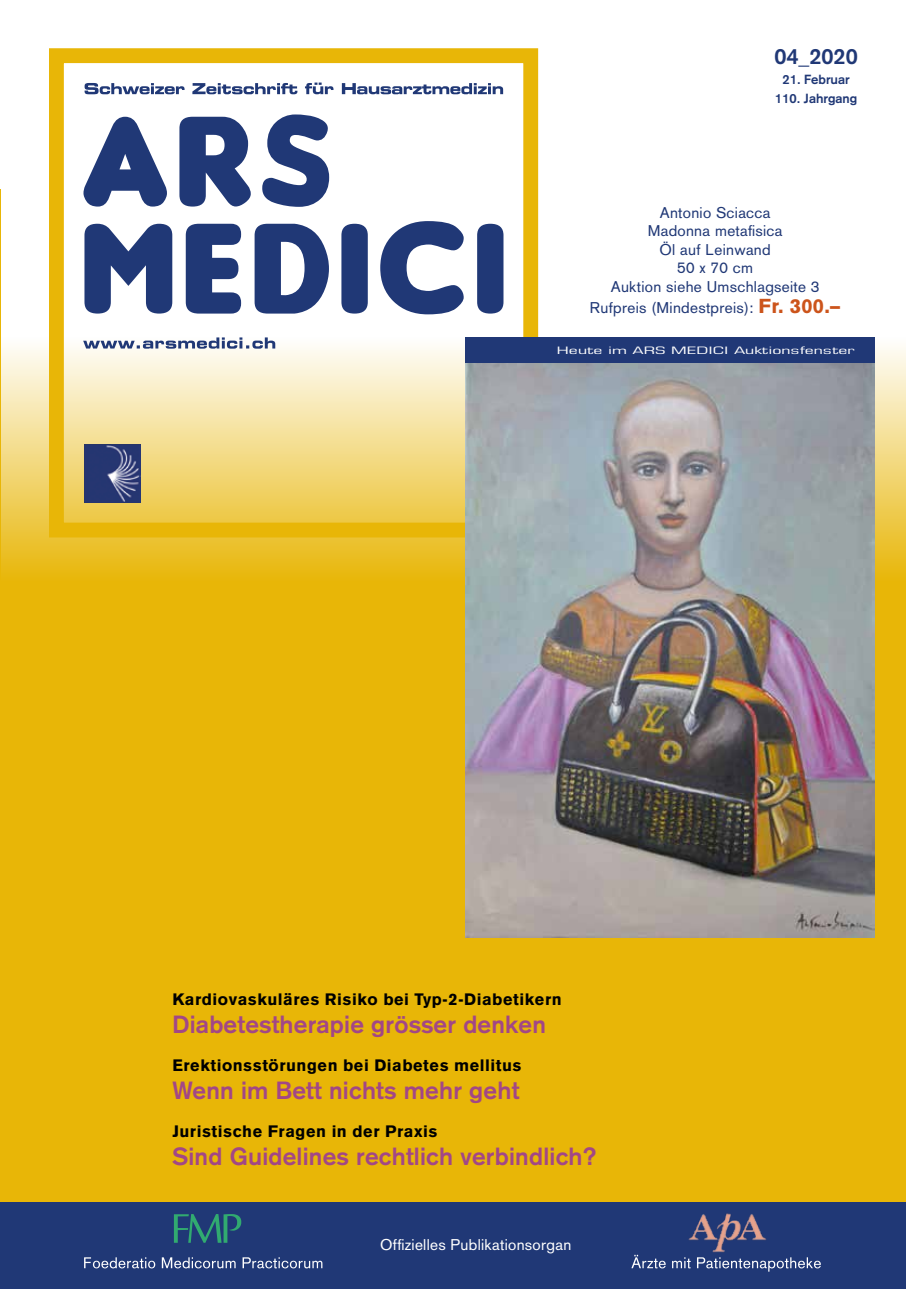
<style>
.page{position:relative;width:906px;height:1289px;background:#fff}
.page>*{position:absolute;margin:0;border:0;box-sizing:border-box;transform-origin:0 0}
.t1{font:700 24.45px "Akzidenz Grotesk";letter-spacing:.01em;color:#a24786}
.t2{font:700 21.75px "Akzidenz Grotesk";color:#203876}
.t3{font:900 16.35px "Akzidenz Grotesk";letter-spacing:.03em;color:#000}
.t4{font:15.3px/18.3px "Akzidenz Grotesk";letter-spacing:.02em;color:#203876;text-align:center}
.t5{font:15.3px "Akzidenz Grotesk";letter-spacing:.02em;color:#fff}
.t6{font:700 13.05px/19.5px "Akzidenz Grotesk";color:#203876;text-align:center}
.t7{font:condensed 10.2px "Eurostile";color:#fff;scale:1.91 1}
.s1{font-weight:900;font-size:19.95px;color:#cc541b}
</style>
<div class="page">
<div style="left:0;top:189px;width:906px;height:1099px;background:#e8b607"></div>
<svg style="left:1px;top:49px;width:905px;height:532px;fill:#fff"></svg>
<div style="left:49px;top:48px;width:489px;height:489px;border:15px solid #e8b607"></div>
<div style="left:0;top:1202px;width:905px;height:86px;background:#203876"></div>
<img style="left:84px;top:445px;width:56px;height:57px">
<svg style="left:85px;top:83px;width:418px;height:11px"></svg>
<svg style="left:84px;top:221px;width:419px;height:93px;background:#7887ac"></svg>
<svg style="left:83px;top:114px;width:246px;height:93px"></svg>
<img style="left:688px;top:1213px;width:79px;height:40px">
<svg style="left:631px;top:1254px;width:190px;height:17px"></svg>
<svg style="left:84px;top:1257px;width:238px;height:11px"></svg>
<img style="left:466px;top:363px;width:409px;height:574px">
<div style="left:466px;top:337px;width:409px;height:26px;background:#203876"></div>
<svg style="left:83px;top:337px;width:192px;height:11px;background:#a7b0c6"></svg>
<svg style="left:174px;top:1214px;width:67px;height:28px"></svg>
<h2 class="t2" style="left:774px;top:43px;width:85px">04_2020</h2>
<p class="t6" style="left:775px;top:69px;width:84px">21. Februar<br>110. Jahrgang</p>
<p class="t4" style="left:611px;top:203px;width:210px">Antonio Sciacca<br>Madonna metafisica<br>Öl auf Leinwand<br>50 x 70 cm<br>Auktion siehe Umschlagseite 3</p>
<p class="t4" style="left:590px;top:298px;width:252px">Rufpreis (Mindestpreis): <span class="s1">Fr. 300.–</span></p>
<p class="t7" style="left:557px;top:344px;width:157px">Heute im ARS MEDICI Auktionsfenster</p>
<p class="t3" style="left:172px;top:988px;width:391px">Kardiovaskuläres Risiko bei Typ-2-Diabetikern</p>
<h1 class="t1" style="left:172px;top:1010px;width:375px">Diabetestherapie grösser denken</h1>
<p class="t3" style="left:172px;top:1054px;width:351px">Erektionsstörungen bei Diabetes mellitus</p>
<h1 class="t1" style="left:172px;top:1076px;width:348px">Wenn im Bett nichts mehr geht</h1>
<p class="t3" style="left:172px;top:1121px;width:267px">Juristische Fragen in der Praxis</p>
<h1 class="t1" style="left:172px;top:1142px;width:426px">Sind Guidelines rechtlich verbindlich?</h1>
<p class="t5" style="left:380px;top:1235px;width:193px">Offizielles Publikationsorgan</p>
</div>
